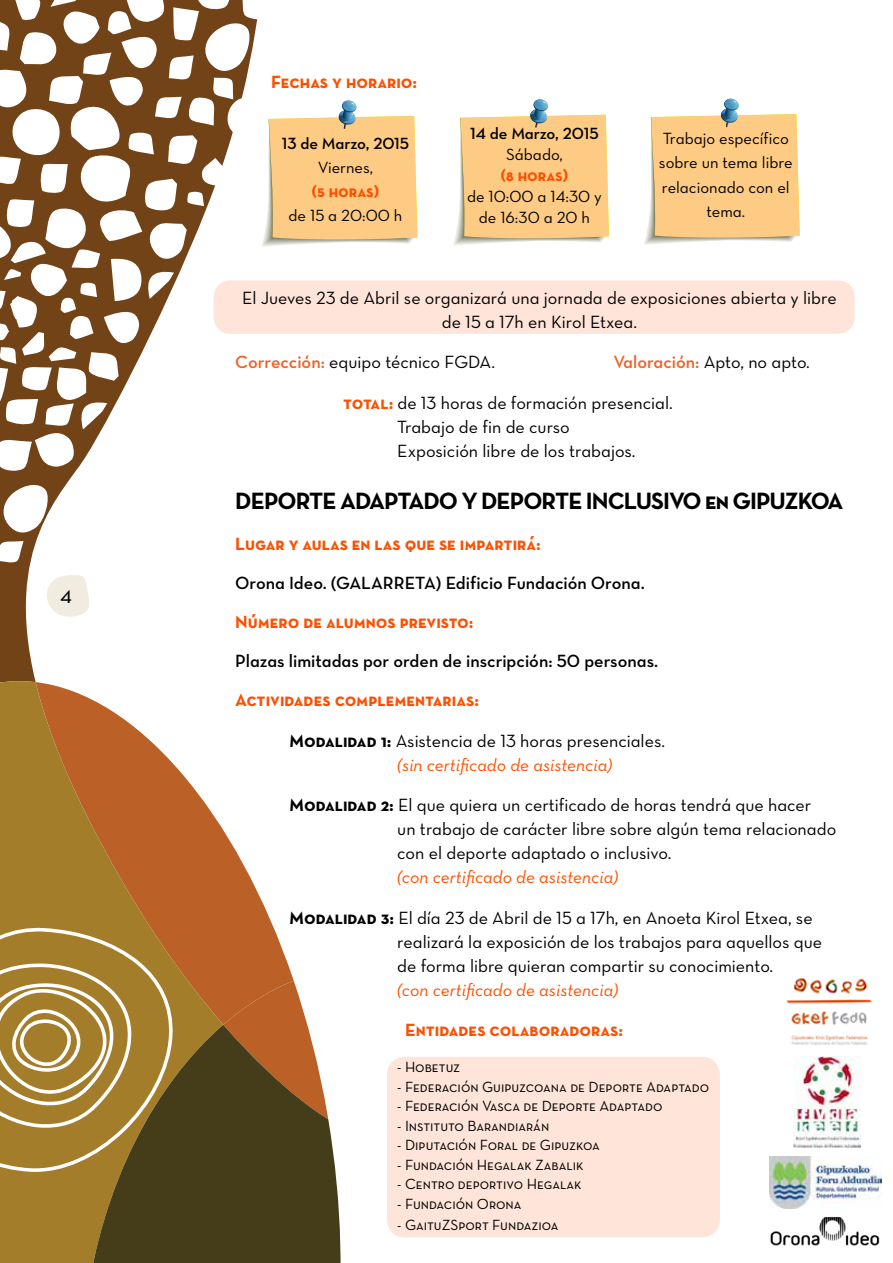
<style>
.page{position:relative;width:893px;height:1263px;background:#fff}
.page>*{position:absolute;margin:0;border:0;box-sizing:border-box;transform-origin:0 0}
.t1{font:25.5px "Neutra Text Book SC";color:#000}
.t2{font:24px "Neutra Text Bold SC Alt";letter-spacing:-.04em;color:#000}
.t3{font:18px/24px "Neutra Text Book Alt";color:#000}
.t4{font:18px "Neutra Text Bold SC Alt";color:#fd4f00}
.t5{font:18px "Neutra Text Demi Alt";color:#000}
.t6{font:italic 18px "Neutra Text";color:#ff5000}
.t7{font:16.5px/24px "Neutra Text Book Alt";color:#000;text-align:center}
.t8{font:16.5px "Neutra Text Demi Alt";color:#000}
.t9{font:16.5px "Neutra Text Bold SC Alt";color:#fd4f00}
.t10{font:15px "Neutra Text Book SC";color:#000}
.s1{font-family:"Neutra Text Demi Alt";color:#f15f22}
.s2{font-family:"Neutra Text Bold SC Alt";color:#fd4f00}
.s3{font-family:"Neutra Text Bold SC Alt"}
</style>
<div class="page">
<img style="left:786px;top:978px;width:86px;height:67px">
<svg style="left:0;top:472px;width:75px;height:208px"></svg>
<svg style="left:223px;top:830px;width:71px;height:151px;fill:#bb6027"></svg>
<svg style="left:0;top:680px;width:223px;height:583px;background:#ba8448"></svg>
<svg style="left:223px;top:981px;width:85px;height:44px;background:#c16e3a"></svg>
<svg style="left:83px;top:1025px;width:258px;height:238px;background:#614f29"></svg>
<svg style="left:0;top:482px;width:51px;height:82px"></svg>
<svg style="left:0;top:926px;width:174px;height:247px;background:#aa8b47"></svg>
<div style="left:214px;top:280px;width:641px;height:54px;background:#ffe5d9;border-radius:17px"></div>
<svg style="left:453px;top:99px;width:156px;height:146px"></svg>
<svg style="left:644px;top:99px;width:156px;height:146px"></svg>
<svg style="left:0;top:0;width:418px;height:472px"></svg>
<div style="left:387px;top:1057px;width:333px;height:180px;background:#ffe5d9;border-radius:18px"></div>
<svg style="left:43px;top:575px;width:47px;height:43px"></svg>
<img style="left:769px;top:1194px;width:111px;height:52px">
<img style="left:794px;top:1057px;width:67px;height:91px">
<img style="left:770px;top:1157px;width:111px;height:52px">
<h1 class="t1" style="left:60px;top:579px;width:14px">4</h1>
<p class="t4" style="left:271px;top:70px;width:148px">Fechas y horario:</p>
<p class="t8" style="left:282px;top:133px;width:129px">13 de Marzo, 2015</p>
<p class="t7" style="left:318px;top:155px;width:57px">Viernes,</p>
<p class="t9" style="left:312px;top:181px;width:69px">(5 horas)</p>
<p class="t7" style="left:289px;top:203px;width:115px">de 15 a 20:00 h</p>
<p class="t8" style="left:470px;top:123px;width:130px">14 de Marzo, 2015</p>
<p class="t7" style="left:506px;top:142px;width:58px">Sábado,</p>
<p class="t9" style="left:500px;top:165px;width:69px">(8 horas)</p>
<p class="t7" style="left:467px;top:186px;width:136px;line-height:21px">de 10:00 a 14:30 y de 16:30 a 20 h</p>
<p class="t7" style="left:659px;top:127px;width:135px">Trabajo específico sobre un tema libre relacionado con el tema.</p>
<p class="t3" style="left:242px;top:285px;width:596px;text-align:center">El Jueves 23 de Abril se organizará una jornada de exposiciones abierta y libre de 15 a 17h en Kirol Etxea.</p>
<p class="t3" style="left:235px;top:350px;width:261px"><span class="s1">Corrección:</span> equipo técnico FGDA.</p>
<p class="t3" style="left:613px;top:350px;width:198px"><span class="s1">Valoración:</span> Apto, no apto.</p>
<p class="t3" style="left:397px;top:390px;width:277px;text-indent:-54px"><span class="s2">total:</span> de 13 horas de formación presencial.<br>Trabajo de fin de curso<br>Exposición libre de los trabajos.</p>
<h2 class="t2" style="left:235px;top:486px;width:610px">DEPORTE ADAPTADO Y DEPORTE INCLUSIVO en GIPUZKOA</h2>
<p class="t4" style="left:235px;top:533px;width:307px">Lugar y aulas en las que se impartirá:</p>
<p class="t5" style="left:235px;top:572px;width:411px">Orona Ideo. (GALARRETA) Edificio Fundación Orona.</p>
<p class="t4" style="left:235px;top:611px;width:240px">Número de alumnos previsto:</p>
<p class="t5" style="left:235px;top:650px;width:424px">Plazas limitadas por orden de inscripción: 50 personas.</p>
<p class="t4" style="left:235px;top:689px;width:245px">Actividades complementarias:</p>
<p class="t3" style="left:289px;top:728px;width:377px"><span class="s3">Modalidad 1:</span> Asistencia de 13 horas presenciales.</p>
<p class="t6" style="left:397px;top:753px;width:216px">(sin certificado de asistencia)</p>
<p class="t3" style="left:397px;top:793px;width:440px;text-indent:-108px"><span class="s3">Modalidad 2:</span> El que quiera un certificado de horas tendrá que hacer<br>un trabajo de carácter libre sobre algún tema relacionado con el deporte adaptado o inclusivo.</p>
<p class="t6" style="left:397px;top:866px;width:222px">(con certificado de asistencia)</p>
<p class="t3" style="left:397px;top:905px;width:426px;text-indent:-108px"><span class="s3">Modalidad 3:</span> El día 23 de Abril de 15 a 17h, en Anoeta Kirol Etxea, se realizará la exposición de los trabajos para aquellos que de forma libre quieran compartir su conocimiento.</p>
<p class="t6" style="left:397px;top:978px;width:222px">(con certificado de asistencia)</p>
<p class="t4" style="left:405px;top:1019px;width:219px">Entidades colaboradoras:</p>
<p class="t10" style="left:397px;top:1058px;width:64px">- Hobetuz</p>
<p class="t10" style="left:397px;top:1077px;width:314px">- Federación Guipuzcoana de Deporte Adaptado</p>
<p class="t10" style="left:397px;top:1097px;width:267px">- Federación Vasca de Deporte Adaptado</p>
<p class="t10" style="left:397px;top:1116px;width:153px">- Instituto Barandiarán</p>
<p class="t10" style="left:397px;top:1136px;width:204px">- Diputación Foral de Gipuzkoa</p>
<p class="t10" style="left:397px;top:1155px;width:188px">- Fundación Hegalak Zabalik</p>
<p class="t10" style="left:397px;top:1175px;width:186px">- Centro deportivo Hegalak</p>
<p class="t10" style="left:397px;top:1194px;width:126px">- Fundación Orona</p>
<p class="t10" style="left:397px;top:1215px;width:163px">- GaituZSport Fundazioa</p>
</div>
